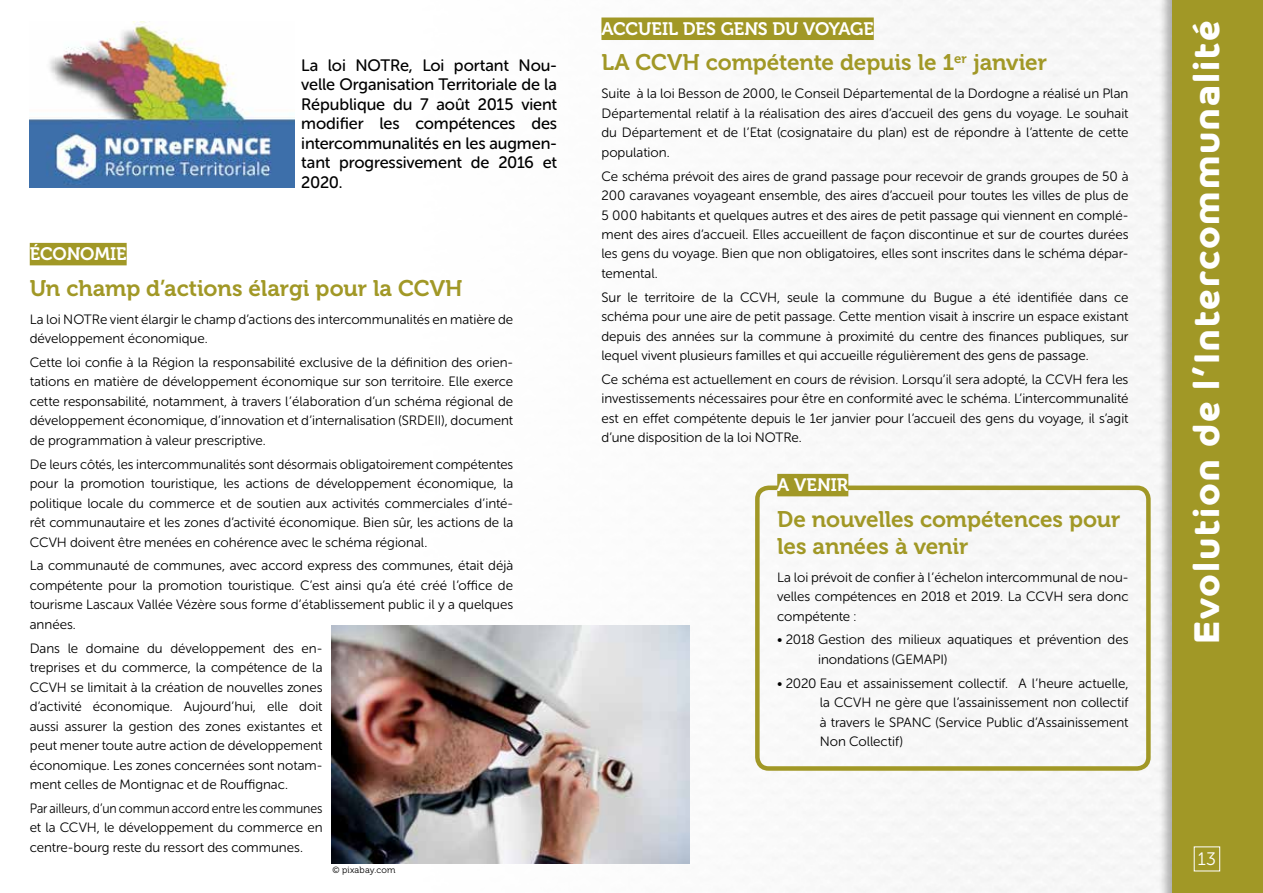
<style>
.page{position:relative;width:1263px;height:893px;background:#fff}
.page>*{position:absolute;margin:0;border:0;box-sizing:border-box;transform-origin:0 0}
.t1{font:700 36px "Co Headline";letter-spacing:.055em;color:#fff}
.t2{font:22.5px/27px "Museo 700";letter-spacing:-.005em;color:#a19826}
.t3{font:18px "Museo 700";letter-spacing:-.01em;color:#fff}
.t4{font:18px "Museo Sans Rounded 300";color:#fff}
.t5{font:16.5px/19.5px "Museo Sans Rounded 500";letter-spacing:-.01em;color:#000;text-align:justify}
.t6{font:13.5px/19.5px "Museo Sans Rounded 300";letter-spacing:-.005em;color:#000;text-align:justify}
.t7{font:13.5px/19.5px "Museo Sans Rounded 300";letter-spacing:-.005em;color:#000;text-align:justify;scale:.92 1}
.t8{font:9px "Museo 300";letter-spacing:.02em;color:#000}
</style>
<div class="page">
<img style="left:601px;top:0;width:557px;height:893px">
<div style="left:755px;top:486px;width:396px;height:285px;border:4px solid #a19826;border-radius:11px"></div>
<div style="left:30px;top:243px;width:97px;height:22px;background:#a19826"></div>
<div style="left:601px;top:18px;width:273px;height:22px;background:#a19826"></div>
<div style="left:777px;top:474px;width:71px;height:22px;background:#a19826"></div>
<div style="left:1158px;top:0;width:105px;height:893px;background:#000;opacity:.3"></div>
<div style="left:1172px;top:0;width:91px;height:893px;background:#a19826"></div>
<img style="left:30px;top:21px;width:265px;height:167px">
<img style="left:331px;top:625px;width:358px;height:239px">
<p class="t5" style="left:301px;top:56px;width:257px">La loi NOTRe, Loi portant Nou&shy;velle Organisation Territoriale de la République du 7 août 2015 vient modifier les compétences des intercommunalités en les augmen&shy;tant progressivement de 2016 et 2020.</p>
<h3 class="t3" style="left:30px;top:244px;width:98px">ÉCONOMIE</h3>
<h2 class="t2" style="left:30px;top:275px;width:434px">Un champ d’actions élargi pour la CCVH</h2>
<p class="t6" style="left:30px;top:309px;width:485px">La loi NOTRe vient élargir le champ d’actions des intercommunalités en matière de développement économique.</p>
<p class="t6" style="left:30px;top:353px;width:485px">Cette loi confie à la Région la responsabilité exclusive de la définition des orien&shy;tations en matière de développement économique sur son territoire. Elle exerce cette responsabilité, notamment, à travers l’élaboration d’un schéma régional de développement économique, d’innovation et d’internalisation (SRDEII), document de programmation à valeur prescriptive.</p>
<p class="t6" style="left:30px;top:454px;width:485px">De leurs côtés, les intercommunalités sont désormais obligatoirement compétentes pour la promotion touristique, les actions de développement économique, la politique locale du commerce et de soutien aux activités commerciales d’inté&shy;rêt communautaire et les zones d’activité économique. Bien sûr, les actions de la CCVH doivent être menées en cohérence avec le schéma régional.</p>
<p class="t6" style="left:30px;top:556px;width:485px">La communauté de communes, avec accord express des communes, était déjà compétente pour la promotion touristique. C’est ainsi qu’a été créé l’office de tourisme Lascaux Vallée Vézère sous forme d’établissement public il y a quelques années.</p>
<p class="t6" style="left:30px;top:638px;width:294px">Dans le domaine du développement des en&shy;treprises et du commerce, la compétence de la CCVH se limitait à la création de nouvelles zones d’activité économique. Aujourd’hui, elle doit aussi assurer la gestion des zones existantes et peut mener toute autre action de développement économique. Les zones concernées sont notam&shy;ment celles de Montignac et de Rouffignac.</p>
<p class="t7" style="left:30px;top:799px;width:320px">Par ailleurs, d’un commun accord entre les communes et la CCVH, le développement du commerce en centre-bourg reste du ressort des communes.</p>
<p class="t8" style="left:333px;top:865px;width:64px">© pixabay.com</p>
<h3 class="t3" style="left:601px;top:19px;width:274px">ACCUEIL DES GENS DU VOYAGE</h3>
<h2 class="t2" style="left:601px;top:49px;width:447px">LA CCVH compétente depuis le 1<sup>er</sup> janvier</h2>
<p class="t6" style="left:601px;top:84px;width:529px">Suite à la loi Besson de 2000, le Conseil Départemental de la Dordogne a réalisé un Plan Départemental relatif à la réalisation des aires d’accueil des gens du voyage. Le souhait du Département et de l’Etat (cosignataire du plan) est de répondre à l’attente de cette population.</p>
<p class="t6" style="left:601px;top:166px;width:528px">Ce schéma prévoit des aires de grand passage pour recevoir de grands groupes de 50 à 200 caravanes voyageant ensemble, des aires d’accueil pour toutes les villes de plus de 5 000 habitants et quelques autres et des aires de petit passage qui viennent en complé&shy;ment des aires d’accueil. Elles accueillent de façon discontinue et sur de courtes durées les gens du voyage. Bien que non obligatoires, elles sont inscrites dans le schéma dépar&shy;temental.</p>
<p class="t6" style="left:601px;top:287px;width:528px">Sur le territoire de la CCVH, seule la commune du Bugue a été identifiée dans ce schéma pour une aire de petit passage. Cette mention visait à inscrire un espace existant depuis des années sur la commune à proximité du centre des finances publiques, sur lequel vivent plusieurs familles et qui accueille régulièrement des gens de passage.</p>
<p class="t6" style="left:601px;top:370px;width:528px">Ce schéma est actuellement en cours de révision. Lorsqu’il sera adopté, la CCVH fera les investissements nécessaires pour être en conformité avec le schéma. L’intercommunalité est en effet compétente depuis le 1er janvier pour l’accueil des gens du voyage, il s’agit d’une disposition de la loi NOTRe.</p>
<h3 class="t3" style="left:777px;top:475px;width:73px">A VENIR</h3>
<h2 class="t2" style="left:777px;top:506px;width:345px">De nouvelles compétences pour les années à venir</h2>
<p class="t6" style="left:777px;top:567px;width:353px">La loi prévoit de confier à l’échelon intercommunal de nou&shy;velles compétences en 2018 et 2019. La CCVH sera donc compétente :</p>
<p class="t6" style="left:818px;top:630px;width:312px;text-indent:-41px">• 2018 Gestion des milieux aquatiques et prévention des inondations (GEMAPI)</p>
<p class="t6" style="left:820px;top:673px;width:310px;text-indent:-43px">• 2020 Eau et assainissement collectif. A l’heure actuelle, la CCVH ne gère que l’assainissement non collectif à travers le SPANC (Service Public d’Assainissement Non Collectif)</p>
<h1 class="t1" style="left:1185px;top:644px;width:624px;rotate:-90deg">Evolution de l’Intercommunalité</h1>
<h3 class="t4" style="left:1198px;top:849px;width:20px">13</h3>
</div>
